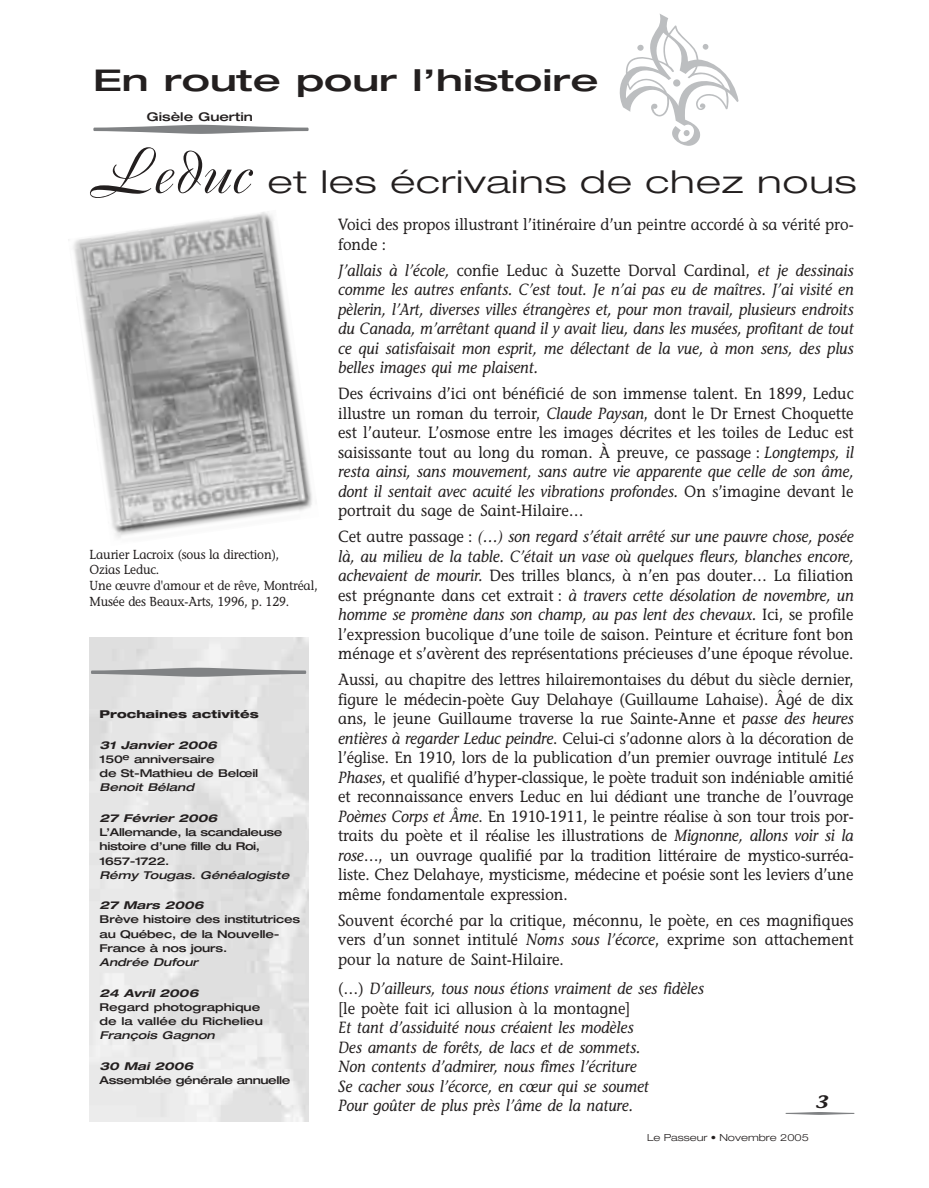
<style>
.page{position:relative;width:929px;height:1188px;background:#fff}
.page>*{position:absolute;margin:0;border:0;box-sizing:border-box;transform-origin:0 0}
.t1{font:300 expanded 31.5px "Helvetica Neue";letter-spacing:.02em;color:#231f1f;scale:1.24 1}
.t2{font:500 expanded 30px "Helvetica Neue";color:#231f1f;scale:1.3 1}
.t3{font:italic 600 18px "Stone Informal";color:#231f1f;scale:1.3 1}
.t4{font:16.2px/19.5px "Stone Informal";color:#231f1f;text-align:justify;scale:.92 1}
.t5{font:italic 16.2px/19.5px "Stone Informal";color:#231f1f;scale:.92 1}
.t6{font:13.05px/15.6px "Stone Informal";letter-spacing:-.01em;color:#231f1f;scale:.92 1}
.t7{font:500 expanded 12px "Helvetica Neue";color:#231f1f;scale:1.1 1}
.t8{font:500 expanded 10.8px/14.2px "Helvetica Neue";letter-spacing:-.015em;color:#231f1f;scale:1.1 1}
.t9{font:italic 500 expanded 10.8px "Helvetica Neue";color:#231f1f;scale:1.1 1}
.t10{font:italic 700 expanded 10.8px "Helvetica Neue";color:#231f1f;scale:1.1 1}
.t11{font:800 expanded 10.8px "Helvetica Neue";color:#231f1f;scale:1.1 1}
.t12{font:300 expanded 9.75px "Helvetica Neue";color:#231f1f;scale:1.1 1}
.s1{font-family:"Boulevard";font-weight:400;font-stretch:normal;font-size:63px}
.s2{font-weight:700;font-style:italic}
.s3{font-style:normal}
.s4{font-style:italic}
</style>
<div class="page">
<img style="left:68px;top:212px;width:244px;height:326px">
<div style="left:91px;top:668px;width:215px;height:9px;background:#e5e5e5"></div>
<h2 class="t2" style="left:93px;top:69px;width:390px">En route pour l’histoire</h2>
<p class="t7" style="left:147px;top:112px;width:98px">Gisèle Guertin</p>
<h1 class="t1" style="left:87px;top:170px;width:621px"><span class="s1">Leduc</span> et les écrivains de chez nous</h1>
<p class="t6" style="left:90px;top:548px;width:249px">Laurier Lacroix (sous la direction),<br>Ozias Leduc.<br>Une œuvre d'amour et de rêve, Montréal,<br>Musée des Beaux-Arts, 1996, p. 129.</p>
<p class="t11" style="left:100px;top:710px;width:146px">Prochaines activités</p>
<p class="t8" style="left:100px;top:739px;width:146px"><span class="s2">31 Janvier 2006<br></span>150<sup>e</sup> anniversaire<br>de St-Mathieu de Belœil</p>
<p class="t9" style="left:100px;top:783px;width:87px">Benoit Béland</p>
<p class="t10" style="left:100px;top:814px;width:108px">27 Février 2006</p>
<p class="t8" style="left:100px;top:826px;width:168px">L’Allemande, la scandaleuse histoire d’une fille du Roi,<br>1657-1722.</p>
<p class="t9" style="left:100px;top:871px;width:174px">Rémy Tougas. Généalogiste</p>
<p class="t10" style="left:100px;top:901px;width:96px">27 Mars 2006</p>
<p class="t8" style="left:100px;top:914px;width:184px">Brève histoire des institutrices au Québec, de la Nouvelle-<br>France à nos jours.</p>
<p class="t9" style="left:100px;top:958px;width:91px">Andrée Dufour</p>
<p class="t10" style="left:100px;top:989px;width:91px">24 Avril 2006</p>
<p class="t8" style="left:100px;top:1001px;width:150px">Regard photographique de la vallée du Richelieu</p>
<p class="t9" style="left:100px;top:1032px;width:106px">François Gagnon</p>
<p class="t10" style="left:100px;top:1062px;width:87px">30 Mai 2006</p>
<p class="t8" style="left:100px;top:1074px;width:175px">Assemblée générale annuelle</p>
<p class="t4" style="left:338px;top:217px;width:561px">Voici des propos illustrant l’itinéraire d’un peintre accordé à sa vérité pro&shy;fonde :</p>
<p class="t5" style="left:338px;top:262px;width:561px;text-align:justify">J’allais à l’école, <span class="s3">confie Leduc à Suzette Dorval Cardinal,</span> et je dessinais comme les autres enfants. C’est tout. Je n’ai pas eu de maîtres. J’ai visité en pèlerin, l’Art, diverses villes étrangères et, pour mon travail, plusieurs endroits du Canada, m’arrêtant quand il y avait lieu, dans les musées, profitant de tout ce qui satisfaisait mon esprit, me délectant de la vue, à mon sens, des plus belles images qui me plaisent.</p>
<p class="t4" style="left:338px;top:386px;width:561px">Des écrivains d’ici ont bénéficié de son immense talent. En 1899, Leduc illustre un roman du terroir, <span class="s4">Claude Paysan</span>, dont le Dr Ernest Choquette est l’auteur. L’osmose entre les images décrites et les toiles de Leduc est saisissante tout au long du roman. À preuve, ce passage : <span class="s4">Longtemps, il resta ainsi, sans mouvement, sans autre vie apparente que celle de son âme, dont il sentait avec acuité les vibrations profondes.</span> On s’imagine devant le portrait du sage de Saint-Hilaire…</p>
<p class="t4" style="left:338px;top:529px;width:561px">Cet autre passage : <span class="s4">(…) son regard s’était arrêté sur une pauvre chose, posée là, au milieu de la table. C’était un vase où quelques fleurs, blanches encore, achevaient de mourir.</span> Des trilles blancs, à n’en pas douter… La filiation est prégnante dans cet extrait : <span class="s4">à travers cette désolation de novembre, un homme se promène dans son champ, au pas lent des chevaux.</span> Ici, se profile l’expression bucolique d’une toile de saison. Peinture et écriture font bon ménage et s’avèrent des représentations précieuses d’une époque révolue.</p>
<p class="t4" style="left:338px;top:672px;width:561px">Aussi, au chapitre des lettres hilairemontaises du début du siècle dernier, figure le médecin-poète Guy Delahaye (Guillaume Lahaise). Âgé de dix ans, le jeune Guillaume traverse la rue Sainte-Anne et <span class="s4">passe des heures entières à regarder Leduc peindre</span>. Celui-ci s’adonne alors à la décoration de l’église. En 1910, lors de la publication d’un premier ouvrage intitulé <span class="s4">Les Phases</span>, et qualifié d’hyper-classique, le poète traduit son indéniable amitié et reconnaissance envers Leduc en lui dédiant une tranche de l’ouvrage <span class="s4">Poèmes Corps et Âme</span>. En 1910-1911, le peintre réalise à son tour trois por&shy;traits du poète et il réalise les illustrations de <span class="s4">Mignonne, allons voir si la rose</span>…, un ouvrage qualifié par la tradition littéraire de mystico-surréa&shy;liste. Chez Delahaye, mysticisme, médecine et poésie sont les leviers d’une même fondamentale expression.</p>
<p class="t4" style="left:338px;top:912px;width:561px">Souvent écorché par la critique, méconnu, le poète, en ces magnifiques vers d’un sonnet intitulé <span class="s4">Noms sous l’écorce</span>, exprime son attachement pour la nature de Saint-Hilaire.</p>
<p class="t5" style="left:338px;top:980px;width:399px"><span class="s3">(…)</span> D’ailleurs, tous nous étions vraiment de ses fidèles <span class="s3">[le poète fait ici allusion à la montagne]</span></p>
<p class="t5" style="left:338px;top:1019px;width:339px">Et tant d’assiduité nous créaient les modèles Des amants de forêts, de lacs et de sommets.<br>Non contents d’admirer, nous fîmes l’écriture Se cacher sous l’écorce, en cœur qui se soumet Pour goûter de plus près l’âme de la nature.</p>
<p class="t3" style="left:815px;top:1095px;width:12px">3</p>
<p class="t12" style="left:646px;top:1134px;width:148px">Le Passeur • Novembre 2005</p>
</div>
